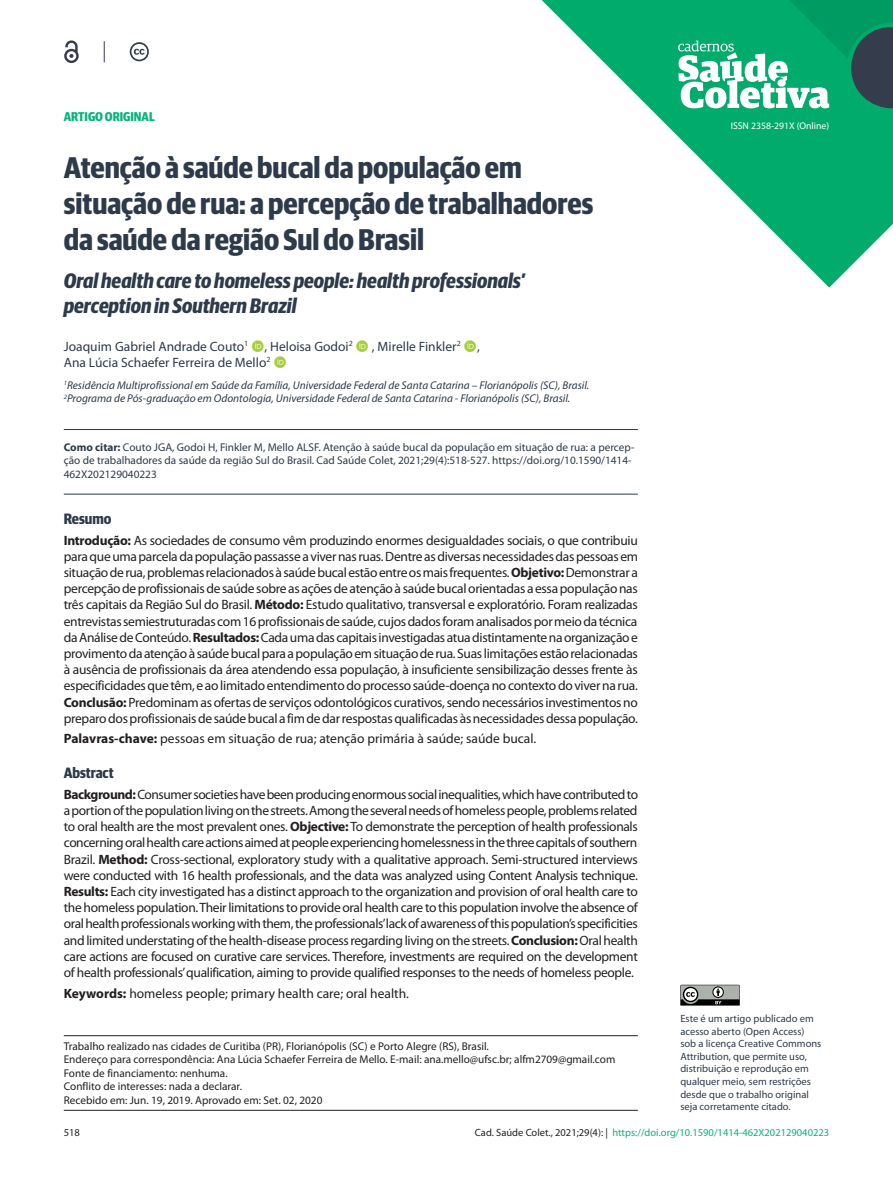
<style>
.page{position:relative;width:893px;height:1191px;background:#fff}
.page>*{position:absolute;margin:0;border:0;box-sizing:border-box;transform-origin:0 0}
.ArticleTitle{font:700 30px/36px "Guardian Sans Cond";color:#2e3a4a}
.ArticleTitle-Trans1{font:italic 700 21px/25.2px "Guardian Sans Cond";color:#2e3a4a}
.AbstractTitle-Trans1{font:700 15px "Guardian Sans Cond";color:#2e3a4a}
.AbstractTitle{font:700 15px "Guardian Sans Cond";color:#2e3a4a}
.Abstract-Trans1{font:13.5px/16.2px "Myriad Pro";letter-spacing:-.025em;color:#231f20;text-align:justify}
.Abstract{font:13.5px/16.2px "Myriad Pro";letter-spacing:-.02em;color:#231f20;text-align:justify}
.Authors{font:13.5px "Myriad Pro";color:#2e3a4a}
.Keywords{font:13.5px "Myriad Pro";color:#231f20}
.Keywords-Trans1{font:13.5px "Myriad Pro";color:#231f20}
.t1{font:700 12.75px "Guardian Sans Cond";color:#05b479}
.HowToCite{font:11.25px/13.5px "Myriad Pro";color:#2e3a4a}
.Affiliations{font:italic 11.25px "Myriad Pro";color:#2e3a4a}
.Correspondence{font:11.25px "Myriad Pro";color:#231f20}
.fnArticleOther{font:11.25px "Myriad Pro";color:#231f20}
.History{font:11.25px "Myriad Pro";color:#231f20}
.fnConflict{font:11.25px "Myriad Pro";color:#231f20}
.fnSupported-by{font:11.25px "Myriad Pro";color:#231f20}
.t2{font:10.5px/12.6px "Myriad Pro";color:#2e3a4a}
.pubNameFooter{font:10.5px "Myriad Pro";color:#05b479}
.t3{font:9.75px "Myriad Pro";color:#fff}
.s1{font-weight:700}
.s2{color:#231f20}
</style>
<div class="page">
<svg style="left:666px;top:125px;width:227px;height:162px;fill:#00ab6c"></svg>
<svg style="left:541px;top:0;width:352px;height:125px"></svg>
<svg style="left:64px;top:40px;width:15px;height:23px"></svg>
<svg style="left:130px;top:42px;width:19px;height:19px"></svg>
<svg style="left:104px;top:41px;width:1px;height:21px"></svg>
<svg style="left:680px;top:984px;width:60px;height:21px"></svg>
<hr style="left:64px;top:429px;width:574px;height:1px;background:#2e3a4a">
<hr style="left:64px;top:494px;width:574px;height:1px;background:#2e3a4a">
<hr style="left:64px;top:1035px;width:574px;height:1px;background:#231f20">
<hr style="left:64px;top:1110px;width:574px;height:1px;background:#231f20">
<p class="t1" style="left:64px;top:107px;width:92px">ARTIGO ORIGINAL</p>
<p class="ArticleTitle" style="left:64px;top:147px;width:531px">Atenção à saúde bucal da população em situação de rua: a percepção de trabalhadores da saúde da região Sul do Brasil</p>
<p class="ArticleTitle-Trans1" style="left:64px;top:266px;width:463px">Oral health care to homeless people: health professionals’ perception in Southern Brazil</p>
<p class="Authors" style="left:64px;top:338px;width:290px">Joaquim Gabriel Andrade Couto<sup>1</sup> , Heloisa Godoi<sup>2</sup></p>
<p class="Authors" style="left:372px;top:338px;width:109px">, Mirelle Finkler<sup>2</sup> ,</p>
<p class="Authors" style="left:64px;top:354px;width:208px">Ana Lúcia Schaefer Ferreira de Mello<sup>2</sup></p>
<p class="Affiliations" style="left:64px;top:378px;width:527px"><sup>1</sup>Residência Multiprofissional em Saúde da Família, Universidade Federal de Santa Catarina – Florianópolis (SC), Brasil.</p>
<p class="Affiliations" style="left:64px;top:392px;width:508px"><sup>2</sup>Programa de Pós-graduação em Odontologia, Universidade Federal de Santa Catarina - Florianópolis (SC), Brasil.</p>
<p class="HowToCite" style="left:64px;top:440px;width:572px"><span class="s1">Como citar:</span> Couto JGA, Godoi H, Finkler M, Mello ALSF. Atenção à saúde bucal da população em situação de rua: a percep&shy;ção de trabalhadores da saúde da região Sul do Brasil. Cad Saúde Colet, 2021;29(4):518-527. https://doi.org/10.1590/1414-<br>462X202129040223</p>
<p class="AbstractTitle" style="left:64px;top:508px;width:49px">Resumo</p>
<p class="Abstract" style="left:64px;top:532px;width:576px"><span class="s1">Introdução:</span> As sociedades de consumo vêm produzindo enormes desigualdades sociais, o que contribuiu para que uma parcela da população passasse a viver nas ruas. Dentre as diversas necessidades das pessoas em situação de rua, problemas relacionados à saúde bucal estão entre os mais frequentes. <span class="s1">Objetivo:</span> Demonstrar a percepção de profissionais de saúde sobre as ações de atenção à saúde bucal orientadas a essa população nas três capitais da Região Sul do Brasil. <span class="s1">Método:</span> Estudo qualitativo, transversal e exploratório. Foram realizadas entrevistas semiestruturadas com 16 profissionais de saúde, cujos dados foram analisados por meio da técnica da Análise de Conteúdo. <span class="s1">Resultados:</span> Cada uma das capitais investigadas atua distintamente na organização e provimento da atenção à saúde bucal para a população em situação de rua. Suas limitações estão relacionadas à ausência de profissionais da área atendendo essa população, à insuficiente sensibilização desses frente às especificidades que têm, e ao limitado entendimento do processo saúde-doença no contexto do viver na rua.<br><span class="s1">Conclusão:</span> Predominam as ofertas de serviços odontológicos curativos, sendo necessários investimentos no preparo dos profissionais de saúde bucal a fim de dar respostas qualificadas às necessidades dessa população.</p>
<p class="Keywords" style="left:64px;top:730px;width:474px"><span class="s1">Palavras-chave:</span> pessoas em situação de rua; atenção primária à saúde; saúde bucal.</p>
<p class="AbstractTitle-Trans1" style="left:64px;top:762px;width:51px">Abstract</p>
<p class="Abstract-Trans1" style="left:64px;top:786px;width:576px"><span class="s1">Background:</span> Consumer societies have been producing enormous social inequalities, which have contributed to a portion of the population living on the streets. Among the several needs of homeless people, problems related to oral health are the most prevalent ones. <span class="s1">Objective:</span> To demonstrate the perception of health professionals concerning oral health care actions aimed at people experiencing homelessness in the three capitals of southern Brazil. <span class="s1">Method:</span> Cross-sectional, exploratory study with a qualitative approach. Semi-structured interviews were conducted with 16 health professionals, and the data was analyzed using Content Analysis technique.<br><span class="s1">Results:</span> Each city investigated has a distinct approach to the organization and provision of oral health care to the homeless population. Their limitations to provide oral health care to this population involve the absence of oral health professionals working with them, the professionals’lack of awareness of this population’s specificities and limited understating of the health-disease process regarding living on the streets. <span class="s1">Conclusion:</span> Oral health care actions are focused on curative care services. Therefore, investments are required on the development of health professionals’ qualification, aiming to provide qualified responses to the needs of homeless people.</p>
<p class="Keywords-Trans1" style="left:64px;top:984px;width:347px"><span class="s1">Keywords:</span> homeless people; primary health care; oral health.</p>
<p class="fnArticleOther" style="left:64px;top:1039px;width:427px">Trabalho realizado nas cidades de Curitiba (PR), Florianópolis (SC) e Porto Alegre (RS), Brasil.</p>
<p class="Correspondence" style="left:64px;top:1052px;width:553px">Endereço para correspondência: Ana Lúcia Schaefer Ferreira de Mello. E-mail: ana.mello@ufsc.br; alfm2709@gmail.com</p>
<p class="fnSupported-by" style="left:64px;top:1066px;width:165px">Fonte de financiamento: nenhuma.</p>
<p class="fnConflict" style="left:64px;top:1079px;width:180px">Conflito de interesses: nada a declarar.</p>
<p class="History" style="left:64px;top:1093px;width:260px">Recebido em: Jun. 19, 2019. Aprovado em: Set. 02, 2020</p>
<p class="t3" style="left:731px;top:120px;width:100px">ISSN 2358-291X (Online)</p>
<p class="t2" style="left:680px;top:1012px;width:143px">Este é um artigo publicado em acesso aberto (Open Access) sob a licença Creative Commons<br>Attribution, que permite uso, distribuição e reprodução em qualquer meio, sem restrições desde que o trabalho original seja corretamente citado.</p>
<p class="pubNameFooter" style="left:475px;top:1125px;width:356px"><span class="s2">Cad. Saúde Colet., 2021;29(4): |</span> https://doi.org/10.1590/1414-462X202129040223</p>
</div>
